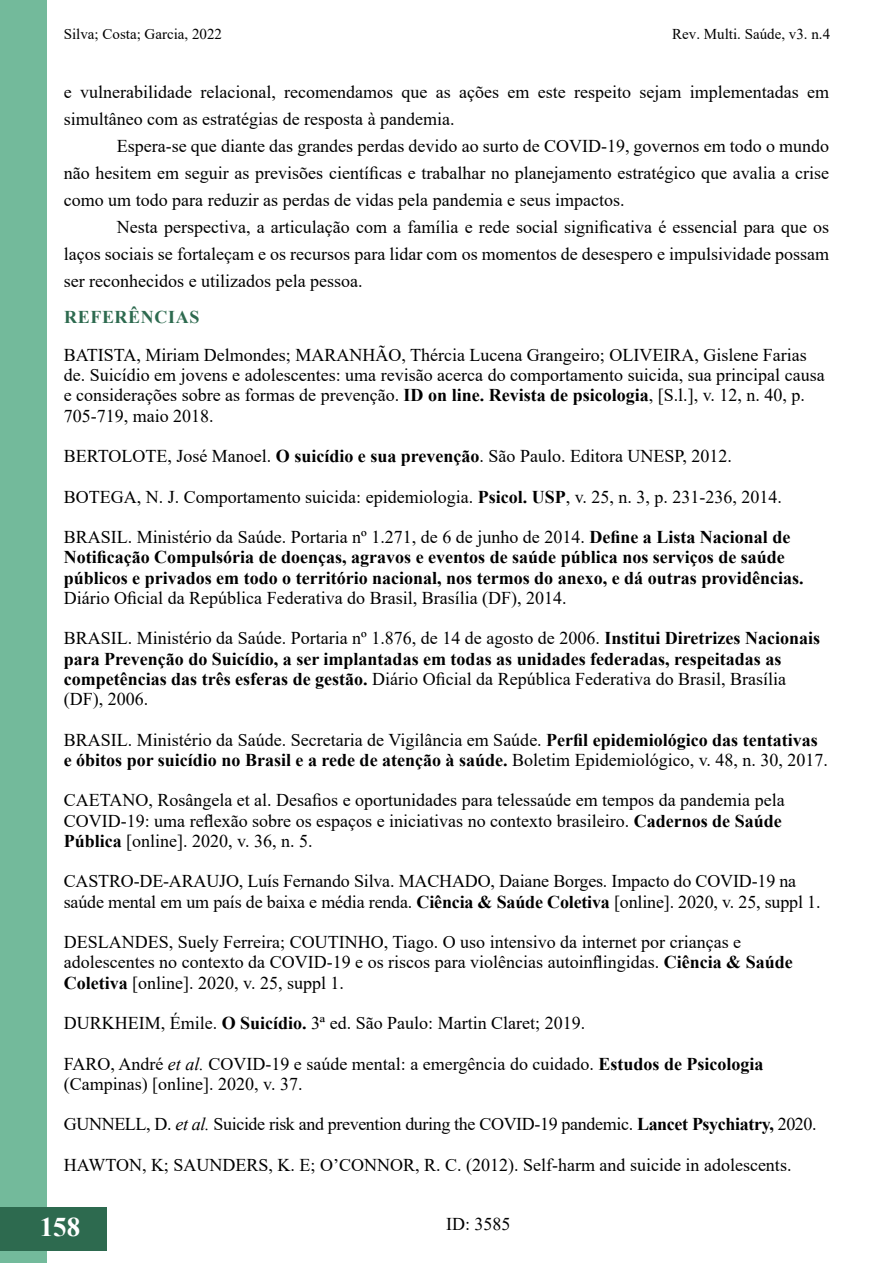
<style>
.page{position:relative;width:893px;height:1263px;background:#fff}
.page>*{position:absolute;margin:0;border:0;box-sizing:border-box;transform-origin:0 0}
.t1{font:700 27px "Times New Roman";color:#fff}
.t2{font:18px/20.2px "Times New Roman";color:#000}
.t3{font:700 18px/20.2px "Times New Roman";color:#000}
.t4{font:18px "Times New Roman";letter-spacing:-.02em;color:#000}
.t5{font:700 18px "Times New Roman";letter-spacing:.035em;color:#2d6a4f}
.t6{font:15px "Times New Roman";color:#000}
.s1{font-weight:700}
.s2{font-weight:400}
.s3{font-style:italic}
</style>
<div class="page">
<div style="left:0;top:0;width:47px;height:1262px;background:#73ba9b"></div>
<hr style="left:892px;top:1207px;width:1px;height:43px;background:#2d6a4f">
<div style="left:0;top:1207px;width:106px;height:43px;background:#2d6a4f"></div>
<p class="t6" style="left:64px;top:24px;width:160px">Silva; Costa; Garcia, 2022</p>
<p class="t6" style="left:672px;top:24px;width:159px">Rev. Multi. Saúde, v3. n.4</p>
<p class="t2" style="left:64px;top:77px;width:767px;line-height:27px">e vulnerabilidade relacional, recomendamos que as ações em este respeito sejam implementadas em simultâneo com as estratégias de resposta à pandemia.</p>
<p class="t2" style="left:64px;top:131px;width:767px;line-height:27px;text-align:justify;text-indent:53px">Espera-se que diante das grandes perdas devido ao surto de COVID-19, governos em todo o mundo não hesitem em seguir as previsões científicas e trabalhar no planejamento estratégico que avalia a crise como um todo para reduzir as perdas de vidas pela pandemia e seus impactos.</p>
<p class="t2" style="left:64px;top:212px;width:767px;line-height:27px;text-align:justify;text-indent:53px">Nesta perspectiva, a articulação com a família e rede social significativa é essencial para que os laços sociais se fortaleçam e os recursos para lidar com os momentos de desespero e impulsividade possam ser reconhecidos e utilizados pela pessoa.</p>
<p class="t5" style="left:64px;top:304px;width:137px">REFERÊNCIAS</p>
<p class="t2" style="left:64px;top:344px;width:762px">BATISTA, Miriam Delmondes; MARANHÃO, Thércia Lucena Grangeiro; OLIVEIRA, Gislene Farias de. Suicídio em jovens e adolescentes: uma revisão acerca do comportamento suicida, sua principal causa e considerações sobre as formas de prevenção. <span class="s1">ID on line. Revista de psicologia</span>, [S.l.], v. 12, n. 40, p.<br>705-719, maio 2018.</p>
<p class="t2" style="left:64px;top:445px;width:670px">BERTOLOTE, José Manoel. <span class="s1">O suicídio e sua prevenção</span>. São Paulo. Editora UNESP, 2012.</p>
<p class="t2" style="left:64px;top:486px;width:720px">BOTEGA, N. J. Comportamento suicida: epidemiologia. <span class="s1">Psicol. USP</span>, v. 25, n. 3, p. 231-236, 2014.</p>
<p class="t3" style="left:64px;top:526px;width:741px"><span class="s2">BRASIL. Ministério da Saúde. Portaria nº 1.271, de 6 de junho de 2014.</span> Define a Lista Nacional de<br>Notificação Compulsória de doenças, agravos e eventos de saúde pública nos serviços de saúde públicos e privados em todo o território nacional, nos termos do anexo, e dá outras providências.</p>
<p class="t2" style="left:64px;top:587px;width:504px">Diário Oficial da República Federativa do Brasil, Brasília (DF), 2014.</p>
<p class="t3" style="left:64px;top:628px;width:758px"><span class="s2">BRASIL. Ministério da Saúde. Portaria nº 1.876, de 14 de agosto de 2006.</span> Institui Diretrizes Nacionais para Prevenção do Suicídio, a ser implantadas em todas as unidades federadas, respeitadas as competências das três esferas de gestão. <span class="s2">Diário Oficial da República Federativa do Brasil, Brasília (DF), 2006.</span></p>
<p class="t2" style="left:64px;top:729px;width:766px">BRASIL. Ministério da Saúde. Secretaria de Vigilância em Saúde. <span class="s1">Perfil epidemiológico das tentativas e óbitos por suicídio no Brasil e a rede de atenção à saúde.</span> Boletim Epidemiológico, v. 48, n. 30, 2017.</p>
<p class="t2" style="left:64px;top:790px;width:722px">CAETANO, Rosângela et al. Desafios e oportunidades para telessaúde em tempos da pandemia pela<br>COVID-19: uma reflexão sobre os espaços e iniciativas no contexto brasileiro. <span class="s1">Cadernos de Saúde<br>Pública</span> [online]. 2020, v. 36, n. 5.</p>
<p class="t2" style="left:64px;top:871px;width:758px">CASTRO-DE-ARAUJO, Luís Fernando Silva. MACHADO, Daiane Borges. Impacto do COVID-19 na saúde mental em um país de baixa e média renda. <span class="s1">Ciência &amp; Saúde Coletiva</span> [online]. 2020, v. 25, suppl 1.</p>
<p class="t2" style="left:64px;top:931px;width:730px">DESLANDES, Suely Ferreira; COUTINHO, Tiago. O uso intensivo da internet por crianças e adolescentes no contexto da COVID-19 e os riscos para violências autoinflingidas. <span class="s1">Ciência &amp; Saúde<br>Coletiva</span> [online]. 2020, v. 25, suppl 1.</p>
<p class="t2" style="left:64px;top:1012px;width:523px">DURKHEIM, Émile. <span class="s1">O Suicídio.</span> 3ª ed. São Paulo: Martin Claret; 2019.</p>
<p class="t2" style="left:64px;top:1053px;width:701px">FARO, André <span class="s3">et al.</span> COVID-19 e saúde mental: a emergência do cuidado. <span class="s1">Estudos de Psicologia </span>(Campinas) [online]. 2020, v. 37.</p>
<p class="t4" style="left:64px;top:1112px;width:754px">GUNNELL, D. <span class="s3">et al.</span> Suicide risk and prevention during the COVID-19 pandemic. <span class="s1">Lancet Psychiatry,</span> 2020.</p>
<p class="t2" style="left:64px;top:1154px;width:729px">HAWTON, K; SAUNDERS, K. E; O’CONNOR, R. C. (2012). Self-harm and suicide in adolescents.</p>
<h1 class="t1" style="left:40px;top:1207px;width:42px">158</h1>
<p class="t2" style="left:446px;top:1214px;width:66px">ID: 3585</p>
</div>
